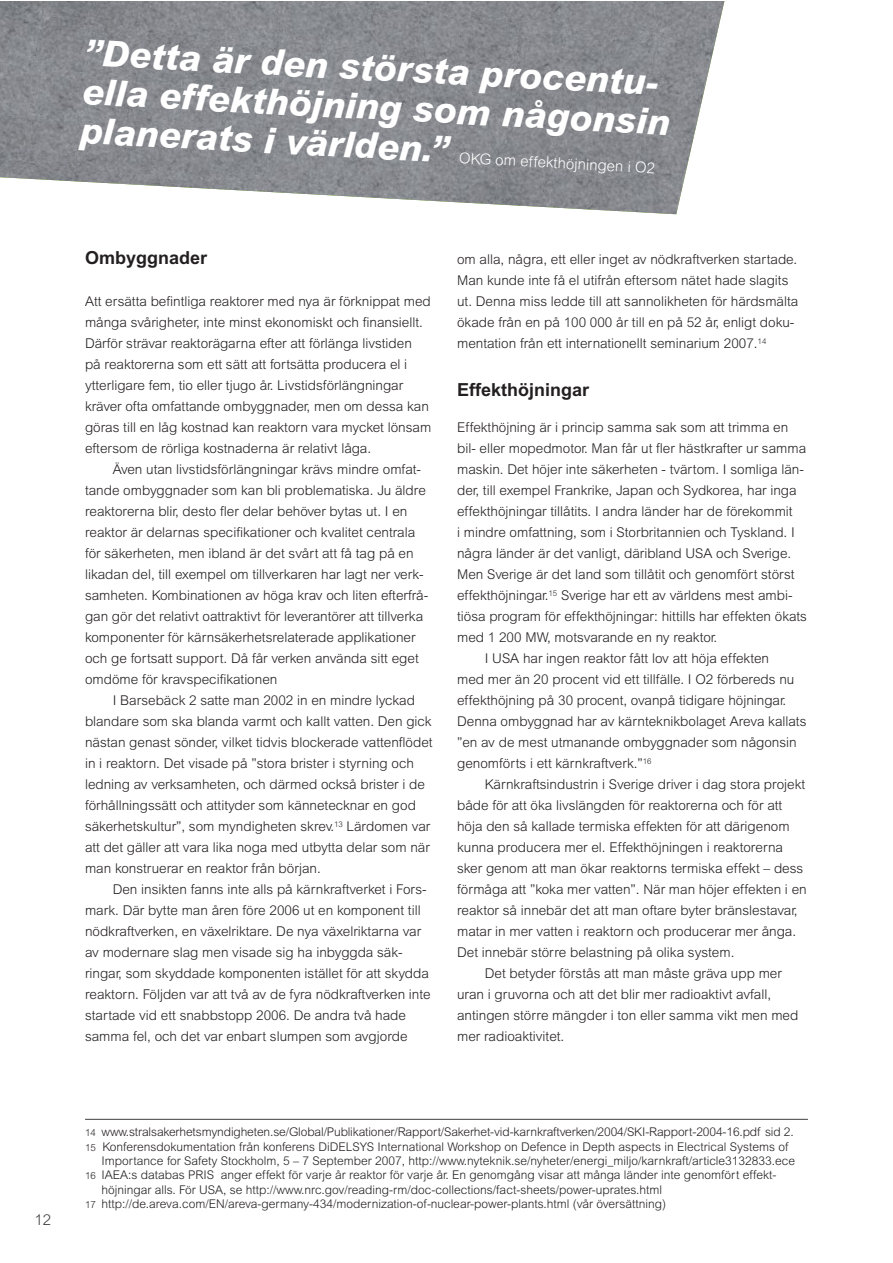
<style>
.page{position:relative;width:893px;height:1263px;background:#fff}
.page>*{position:absolute;margin:0;border:0;box-sizing:border-box;transform-origin:0 0}
.t1{font:italic 800 36px/39px "Arial MT Std";color:#fff}
.t2{font:700 18px "Arial MT Std";color:#231f20}
.t3{font:300 15px "Arial MT Std";color:#fff}
.t4{font:300 15px "Arial MT Std";color:#3e3e3f}
.t5{font:300 13.5px/21px "Arial MT Std";color:#231f20}
.t6{font:300 12px "Arial MT Std";color:#231f20}
.s1{font-size:9.75px}
</style>
<div class="page">
<hr style="left:85px;top:1119px;width:723px;height:1px;background:#3e3e3f">
<img style="left:0;top:1px;width:725px;height:213px">
<h1 class="t1" style="left:85px;top:32px;width:590px;rotate:3deg">”Detta är den största procentu&shy;ella effekthöjning som någonsin planerats i världen.”</h1>
<p class="t3" style="left:460px;top:149px;width:198px;rotate:3deg">OKG om effekthöjningen i O2</p>
<h2 class="t2" style="left:85px;top:247px;width:124px">Ombyggnader</h2>
<p class="t5" style="left:85px;top:291px;width:348px">Att ersätta befintliga reaktorer med nya är förknippat med många svårigheter, inte minst ekonomiskt och finansiellt.<br>Därför strävar reaktorägarna efter att förlänga livstiden<br>på reaktorerna som ett sätt att fortsätta producera el i ytterligare fem, tio eller tjugo år. Livstidsförlängningar kräver ofta omfattande ombyggnader, men om dessa kan göras till en låg kostnad kan reaktorn vara mycket lönsam eftersom de rörliga kostnaderna är relativt låga.</p>
<p class="t5" style="left:85px;top:459px;width:345px;text-indent:28px">Även utan livstidsförlängningar krävs mindre omfat&shy;tande ombyggnader som kan bli problematiska. Ju äldre reaktorerna blir, desto fler delar behöver bytas ut. I en reaktor är delarnas specifikationer och kvalitet centrala för säkerheten, men ibland är det svårt att få tag på en likadan del, till exempel om tillverkaren har lagt ner verk&shy;samheten. Kombinationen av höga krav och liten efterfrå&shy;gan gör det relativt oattraktivt för leverantörer att tillverka komponenter för kärnsäkerhetsrelaterade applikationer och ge fortsatt support. Då får verken använda sitt eget omdöme för kravspecifikationen</p>
<p class="t5" style="left:85px;top:690px;width:349px;text-indent:28px">I Barsebäck 2 satte man 2002 in en mindre lyckad blandare som ska blanda varmt och kallt vatten. Den gick nästan genast sönder, vilket tidvis blockerade vattenflödet in i reaktorn. Det visade på ”stora brister i styrning och ledning av verksamheten, och därmed också brister i de förhållningssätt och attityder som kännetecknar en god säkerhetskultur”, som myndigheten skrev.<sup>13</sup> Lärdomen var att det gäller att vara lika noga med utbytta delar som när man konstruerar en reaktor från början.</p>
<p class="t5" style="left:85px;top:879px;width:347px;text-indent:28px">Den insikten fanns inte alls på kärnkraftverket i Fors&shy;mark. Där bytte man åren före 2006 ut en komponent till nödkraftverken, en växelriktare. De nya växelriktarna var av modernare slag men visade sig ha inbyggda säk&shy;ringar, som skyddade komponenten istället för att skydda reaktorn. Följden var att två av de fyra nödkraftverken inte startade vid ett snabbstopp 2006. De andra två hade samma fel, och det var enbart slumpen som avgjorde</p>
<p class="t5" style="left:457px;top:249px;width:343px">om alla, några, ett eller inget av nödkraftverken startade.<br>Man kunde inte få el utifrån eftersom nätet hade slagits ut. Denna miss ledde till att sannolikheten för härdsmälta ökade från en på 100 000 år till en på 52 år, enligt doku&shy;mentation från ett internationellt seminarium 2007.<sup>14</sup></p>
<h2 class="t2" style="left:457px;top:379px;width:134px">Effekthöjningar</h2>
<p class="t5" style="left:457px;top:417px;width:333px">Effekthöjning är i princip samma sak som att trimma en</p>
<p class="t5" style="left:457px;top:438px;width:351px">bil- eller mopedmotor. Man får ut fler hästkrafter ur samma</p>
<p class="t5" style="left:457px;top:459px;width:348px">maskin. Det höjer inte säkerheten - tvärtom. I somliga län-</p>
<p class="t5" style="left:457px;top:480px;width:341px">der, till exempel Frankrike, Japan och Sydkorea, har inga</p>
<p class="t5" style="left:457px;top:501px;width:337px">effekthöjningar tillåtits. I andra länder har de förekommit</p>
<p class="t5" style="left:457px;top:522px;width:339px">i mindre omfattning, som i Storbritannien och Tyskland. I</p>
<p class="t5" style="left:457px;top:543px;width:335px">några länder är det vanligt, däribland USA och Sverige.</p>
<p class="t5" style="left:457px;top:564px;width:339px">Men Sverige är det land som tillåtit och genomfört störst</p>
<p class="t5" style="left:457px;top:585px;width:337px">effekthöjningar.<sup>15</sup> Sverige har ett av världens mest ambi-</p>
<p class="t5" style="left:457px;top:606px;width:351px">tiösa program för effekthöjningar: hittills har effekten ökats</p>
<p class="t5" style="left:457px;top:627px;width:262px">med 1 200 MW, motsvarande en ny reaktor.</p>
<p class="t5" style="left:485px;top:648px;width:286px">I USA har ingen reaktor fått lov att höja effekten</p>
<p class="t5" style="left:457px;top:669px;width:339px">med mer än 20 procent vid ett tillfälle. I O2 förbereds nu</p>
<p class="t5" style="left:457px;top:690px;width:331px">effekthöjning på 30 procent, ovanpå tidigare höjningar.</p>
<p class="t5" style="left:457px;top:711px;width:351px">Denna ombyggnad har av kärnteknikbolaget Areva kallats</p>
<p class="t5" style="left:457px;top:732px;width:341px">”en av de mest utmanande ombyggnader som någonsin</p>
<p class="t5" style="left:457px;top:753px;width:196px">genomförts i ett kärnkraftverk.”<sup>16</sup></p>
<p class="t5" style="left:485px;top:774px;width:322px">Kärnkraftsindustrin i Sverige driver i dag stora projekt</p>
<p class="t5" style="left:457px;top:795px;width:327px">både för att öka livslängden för reaktorerna och för att</p>
<p class="t5" style="left:457px;top:816px;width:334px">höja den så kallade termiska effekten för att därigenom</p>
<p class="t5" style="left:457px;top:837px;width:327px">kunna producera mer el. Effekthöjningen i reaktorerna</p>
<p class="t5" style="left:457px;top:858px;width:348px">sker genom att man ökar reaktorns termiska effekt – dess</p>
<p class="t5" style="left:457px;top:879px;width:351px">förmåga att ”koka mer vatten”. När man höjer effekten i en</p>
<p class="t5" style="left:457px;top:900px;width:342px">reaktor så innebär det att man oftare byter bränslestavar,</p>
<p class="t5" style="left:457px;top:921px;width:340px">matar in mer vatten i reaktorn och producerar mer ånga.</p>
<p class="t5" style="left:457px;top:942px;width:279px">Det innebär större belastning på olika system.</p>
<p class="t5" style="left:485px;top:963px;width:299px">Det betyder förstås att man måste gräva upp mer</p>
<p class="t5" style="left:457px;top:984px;width:316px">uran i gruvorna och att det blir mer radioaktivt avfall,</p>
<p class="t5" style="left:457px;top:1005px;width:343px">antingen större mängder i ton eller samma vikt men med</p>
<p class="t5" style="left:457px;top:1026px;width:109px">mer radioaktivitet.</p>
<p class="t4" style="left:34px;top:1211px;width:18px">12</p>
<p class="t6" style="left:85px;top:1125px;width:710px"><span class="s1">14</span> www.stralsakerhetsmyndigheten.se/Global/Publikationer/Rapport/Sakerhet-vid-karnkraftverken/2004/SKI-Rapport-2004-16.pdf sid 2.</p>
<p class="t6" style="left:85px;top:1139px;width:705px"><span class="s1">15</span> Konferensdokumentation från konferens DiDELSYS International Workshop on Defence in Depth aspects in Electrical Systems of</p>
<p class="t6" style="left:102px;top:1154px;width:695px">Importance for Safety Stockholm, 5 – 7 September 2007, http://www.nyteknik.se/nyheter/energi_miljo/karnkraft/article3132833.ece</p>
<p class="t6" style="left:85px;top:1168px;width:693px"><span class="s1">16</span> IAEA:s databas PRIS anger effekt för varje år reaktor för varje år. En genomgång visar att många länder inte genomfört effekt-</p>
<p class="t6" style="left:102px;top:1183px;width:562px">höjningar alls. För USA, se http://www.nrc.gov/reading-rm/doc-collections/fact-sheets/power-uprates.html</p>
<p class="t6" style="left:85px;top:1197px;width:582px"><span class="s1">17</span> http://de.areva.com/EN/areva-germany-434/modernization-of-nuclear-power-plants.html (vår översättning)</p>
</div>
